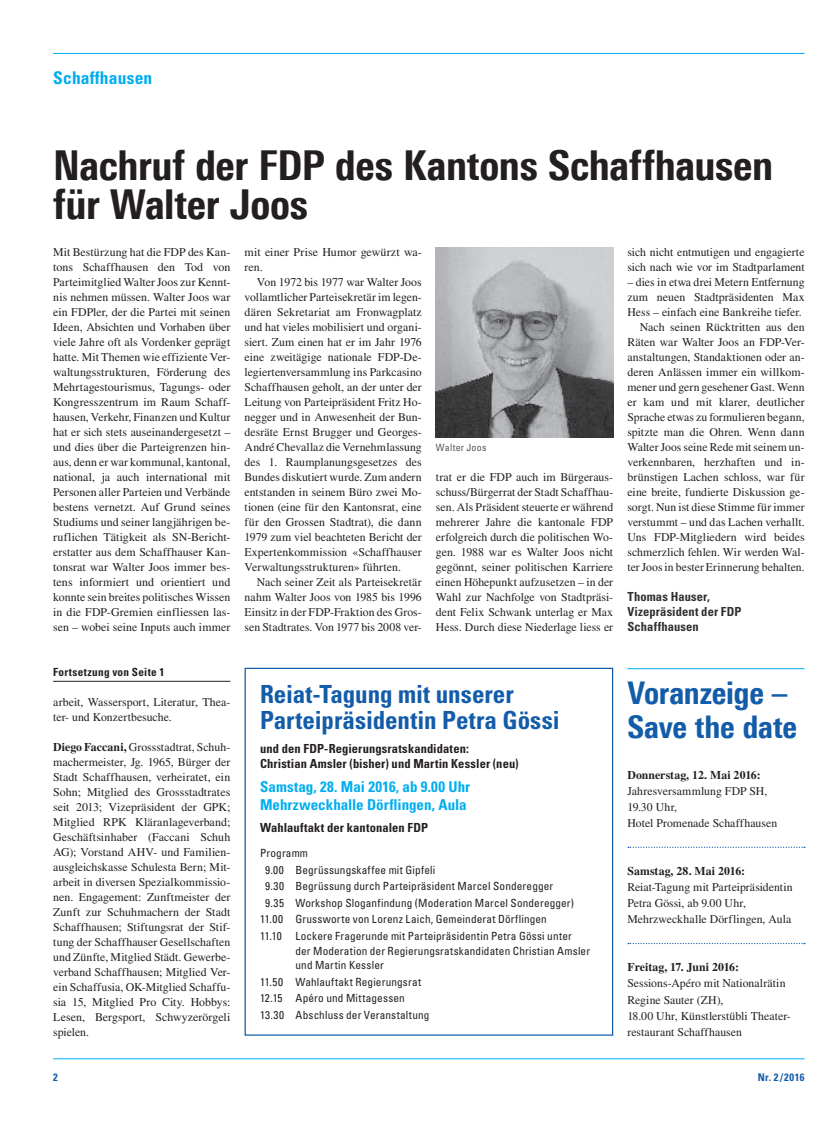
<style>
.page{position:relative;width:833px;height:1134px;background:#fff}
.page>*{position:absolute;margin:0;border:0;box-sizing:border-box;transform-origin:0 0}
.t1{font:800 41.25px/38.8px "Linotype Univers 720 Cn";letter-spacing:-.01em;color:#231f20}
.t2{font:800 31.25px/33.6px "Linotype Univers 720 Cn";letter-spacing:-.01em;color:#135ca9}
.t3{font:700 condensed 25px/26.2px "Univers LT Std";color:#135ca9}
.t4{font:700 condensed 17.5px "Univers LT Std";letter-spacing:.01em;color:#00aeef}
.t5{font:700 condensed 15px/17.5px "Univers LT Std";color:#00aeef}
.t6{font:700 condensed 12.5px/15px "Univers LT Std";letter-spacing:.01em;color:#231f20}
.t7{font:700 condensed 12.5px/15px "Univers LT Std";letter-spacing:.01em;color:#312f30}
.t8{font:11.88px/15px "Times LT Std";letter-spacing:.005em;color:#231f20}
.t9{font:700 11.88px "Times LT Std";letter-spacing:.005em;color:#231f20}
.t10{font:condensed 11.25px/16.5px "Univers LT Std";letter-spacing:.015em;color:#231f20}
.t11{font:700 condensed 11.25px "Univers LT Std";letter-spacing:.03em;color:#231f20}
.t12{font:700 condensed 10.62px "Univers LT Std";letter-spacing:.05em;color:#135ca9}
.t13{font:condensed 10px "Univers LT Std";letter-spacing:.02em;color:#57585a}
.s1{font-weight:700}
.s2{color:#fff}
</style>
<div class="page">
<hr style="left:53px;top:53px;width:751px;height:1px;background:#00aeef">
<hr style="left:53px;top:1058px;width:751px;height:1px;background:#00aeef">
<img style="left:436px;top:248px;width:177px;height:189px">
<hr style="left:627px;top:668px;width:177px;height:1px;background:#00aeef">
<svg style="left:628px;top:847px;width:177px;height:1px"></svg>
<svg style="left:628px;top:943px;width:177px;height:1px"></svg>
<hr style="left:53px;top:681px;width:177px;height:1px;background:#231f20">
<div style="left:244px;top:668px;width:369px;height:368px;border:1px solid #135ca9"></div>
<h3 class="t4" style="left:53px;top:67px;width:101px">Schaffhausen</h3>
<h1 class="t1" style="left:53px;top:146px;width:722px">Nachruf der FDP des Kantons Schaffhausen für Walter Joos</h1>
<p class="t8" style="left:53px;top:244px;width:179px;text-align:justify">Mit Bestürzung hat die FDP des Kan&shy;tons Schaffhausen den Tod von Parteimitglied Walter Joos zur Kennt&shy;nis nehmen müssen. Walter Joos war ein FDPler, der die Partei mit seinen Ideen, Absichten und Vorhaben über viele Jahre oft als Vordenker geprägt hatte. Mit Themen wie effiziente Ver&shy;waltungsstrukturen, Förderung des Mehrtagestourismus, Tagungs- oder Kongresszentrum im Raum Schaff&shy;hausen, Verkehr, Finanzen und Kultur hat er sich stets auseinandergesetzt – und dies über die Parteigrenzen hin&shy;aus, denn er war kommunal, kantonal, national, ja auch international mit Personen aller Parteien und Verbände bestens vernetzt. Auf Grund seines Studiums und seiner langjährigen be&shy;ruflichen Tätigkeit als SN-Bericht&shy;erstatter aus dem Schaffhauser Kan&shy;tonsrat war Walter Joos immer bes&shy;tens informiert und orientiert und konnte sein breites politisches Wissen in die FDP-Gremien einfliessen las&shy;sen – wobei seine Inputs auch immer</p>
<p class="t8" style="left:244px;top:244px;width:179px">mit einer Prise Humor gewürzt wa&shy;ren.</p>
<p class="t8" style="left:627px;top:244px;width:179px">sich nicht entmutigen und engagierte sich nach wie vor im Stadtparlament</p>
<p class="t8" style="left:627px;top:274px;width:179px;text-align:right">– dies in etwa drei Metern Entfernung zum neuen Stadtpräsidenten Max Hess – einfach eine Bankreihe tiefer.<br>Nach seinen Rücktritten aus den Räten war Walter Joos an FDP-Ver&shy;anstaltungen, Standaktionen oder an&shy;deren Anlässen immer ein willkom&shy;mener und gern gesehener Gast. Wenn er kam und mit klarer, deutlicher Sprache etwas zu formulieren begann, spitzte man die Ohren. Wenn dann Walter Joos seine Rede mit seinem un&shy;verkennbaren, herzhaften und in&shy;brünstigen Lachen schloss, war für eine breite, fundierte Diskussion ge&shy;sorgt. Nun ist diese Stimme für immer verstummt – und das Lachen verhallt.<br>Uns FDP-Mitgliedern wird beides schmerzlich fehlen. Wir werden Wal&shy;ter Joos in bester Erinnerung behalten.</p>
<p class="t7" style="left:627px;top:589px;width:116px">Thomas Hauser,<br>Vizepräsident der FDP<br>Schaffhausen</p>
<p class="t8" style="left:244px;top:274px;width:179px;text-align:justify;text-indent:12px">Von 1972 bis 1977 war Walter Joos vollamtlicher Parteisekretär im legen&shy;dären Sekretariat am Fronwagplatz und hat vieles mobilisiert und organi&shy;siert. Zum einen hat er im Jahr 1976 eine zweitägige nationale FDP-De&shy;legiertenversammlung ins Parkcasino Schaffhausen geholt, an der unter der Leitung von Parteipräsident Fritz Ho&shy;negger und in Anwesenheit der Bun&shy;desräte Ernst Brugger und Georges-André Chevallaz die Vernehmlassung des 1. Raumplanungsgesetzes des Bundes diskutiert wurde. Zum andern entstanden in seinem Büro zwei Mo&shy;tionen (eine für den Kantonsrat, eine für den Grossen Stadtrat), die dann 1979 zum viel beachteten Bericht der Expertenkommission «Schaffhauser Verwaltungsstrukturen» führten.</p>
<p class="t8" style="left:244px;top:574px;width:179px;text-align:justify;text-indent:12px">Nach seiner Zeit als Parteisekretär nahm Walter Joos von 1985 bis 1996<br>Einsitz in der FDP-Fraktion des Gros&shy;sen Stadtrates. Von 1977 bis 2008 ver-</p>
<p class="t13" style="left:436px;top:441px;width:52px">Walter Joos</p>
<p class="t8" style="left:436px;top:469px;width:179px;text-align:justify">trat er die FDP auch im Bürgeraus&shy;schuss/Bürgerrat der Stadt Schaffhau&shy;sen. Als Präsident steuerte er während mehrerer Jahre die kantonale FDP erfolgreich durch die politischen Wo&shy;gen. 1988 war es Walter Joos nicht gegönnt, seiner politischen Karriere einen Höhepunkt aufzusetzen – in der Wahl zur Nachfolge von Stadtpräsi&shy;dent Felix Schwank unterlag er Max Hess. Durch diese Niederlage liess er</p>
<p class="t11" style="left:53px;top:665px;width:113px">Fortsetzung von Seite 1</p>
<p class="t8" style="left:53px;top:694px;width:179px">arbeit, Wassersport, Literatur, Thea&shy;ter- und Konzertbesuche.</p>
<p class="t8" style="left:53px;top:739px;width:179px;text-align:justify"><span class="s1">Diego Faccani,</span> Grossstadtrat, Schuh&shy;machermeister, Jg. 1965, Bürger der Stadt Schaffhausen, verheiratet, ein Sohn; Mitglied des Grossstadtrates seit 2013; Vizepräsident der GPK; Mitglied RPK Kläranlageverband; Geschäftsinhaber (Faccani Schuh AG); Vorstand AHV- und Familien&shy;ausgleichskasse Schulesta Bern; Mit&shy;arbeit in diversen Spezialkommissio&shy;nen. Engagement: Zunftmeister der Zunft zur Schuhmachern der Stadt Schaffhausen; Stiftungsrat der Stif&shy;tung der Schaffhauser Gesellschaften und Zünfte, Mitglied Städt. Gewerbe&shy;verband Schaffhausen; Mitglied Ver&shy;ein Schaffusia, OK-Mitglied Schaffu&shy;sia 15, Mitglied Pro City. Hobbys:<br>Lesen, Bergsport, Schwyzerörgeli spielen.</p>
<h3 class="t3" style="left:260px;top:680px;width:301px">Reiat-Tagung mit unserer<br>Parteipräsidentin Petra Gössi</h3>
<p class="t6" style="left:260px;top:741px;width:260px">und den FDP-Regierungsratskandidaten:<br>Christian Amsler (bisher) und Martin Kessler (neu)</p>
<p class="t5" style="left:260px;top:778px;width:212px">Samstag, 28. Mai 2016, ab 9.00 Uhr<br>Mehrzweckhalle Dörflingen, Aula</p>
<p class="t6" style="left:260px;top:820px;width:170px">Wahlauftakt der kantonalen FDP</p>
<p class="t10" style="left:260px;top:845px;width:315px">Programm<br><span class="s2">1</span>9.00 Begrüssungskaffee mit Gipfeli<br><span class="s2">1</span>9.30 Begrüssung durch Parteipräsident Marcel Sonderegger <span class="s2">1</span>9.35 Workshop Sloganfindung (Moderation Marcel Sonderegger)<br>11.00 Grussworte von Lorenz Laich, Gemeinderat Dörflingen<br>11.10 Lockere Fragerunde mit Parteipräsidentin Petra Gössi unter</p>
<p class="t10" style="left:295px;top:943px;width:296px;line-height:14.8px">der Moderation der Regierungsratskandidaten Christian Amsler und Martin Kessler</p>
<p class="t10" style="left:260px;top:973px;width:171px">11.50 Wahlauftakt Regierungsrat<br>12.15 Apéro und Mittagessen<br>13.30 Abschluss der Veranstaltung</p>
<h2 class="t2" style="left:627px;top:676px;width:171px">Voranzeige –<br>Save the date</h2>
<p class="t9" style="left:627px;top:768px;width:135px">Donnerstag, 12. Mai 2016:</p>
<p class="t8" style="left:627px;top:783px;width:151px;line-height:16.1px">Jahresversammlung FDP SH,<br>19.30 Uhr,<br>Hotel Promenade Schaffhausen</p>
<p class="t9" style="left:627px;top:864px;width:119px">Samstag, 28. Mai 2016:</p>
<p class="t8" style="left:627px;top:879px;width:167px;line-height:16.1px">Reiat-Tagung mit Parteipräsidentin<br>Petra Gössi, ab 9.00 Uhr,<br>Mehrzweckhalle Dörflingen, Aula</p>
<p class="t9" style="left:627px;top:960px;width:113px">Freitag, 17. Juni 2016:</p>
<p class="t8" style="left:627px;top:975px;width:165px;line-height:16.1px">Sessions-Apéro mit Nationalrätin<br>Regine Sauter (ZH),<br>18.00 Uhr, Künstlerstübli Theater&shy;restaurant Schaffhausen</p>
<p class="t12" style="left:53px;top:1070px;width:6px">2</p>
<p class="t12" style="left:757px;top:1070px;width:48px">Nr. 2/2016</p>
</div>
